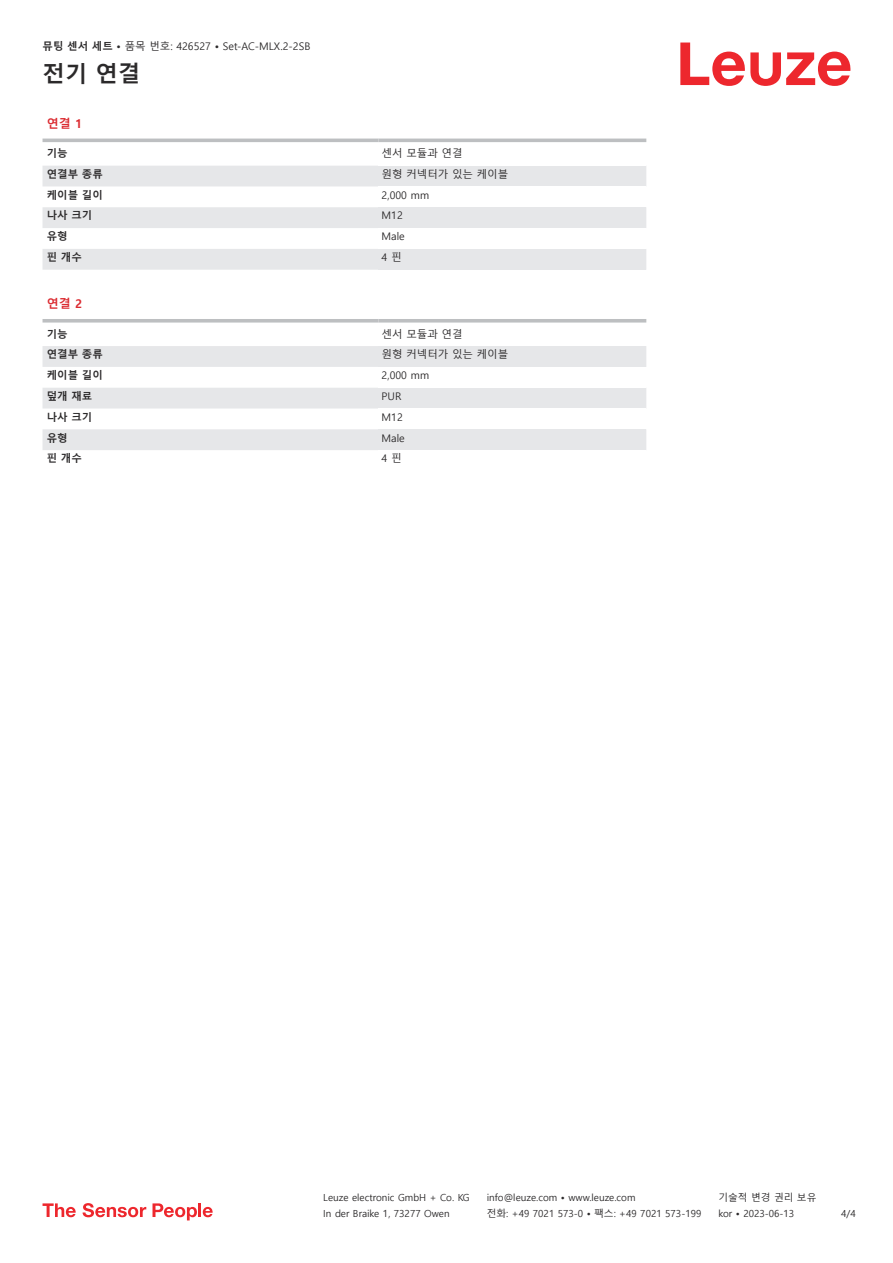
<style>
.page{position:relative;width:893px;height:1263px;background:#fff}
.page>*{position:absolute;margin:0;border:0;box-sizing:border-box;transform-origin:0 0}
.t1{font:700 22.5px "Malgun Gothic";color:#2b292a}
.t2{font:700 12px "Malgun Gothic";color:#db2a30}
.t3{font:10.5px "Malgun Gothic";color:#2b292a}
.t4{font:700 10.5px "Malgun Gothic";color:#2b292a}
.t5{font:9.75px "Malgun Gothic";color:#2b292a}
.s1{font-weight:700}
</style>
<div class="page">
<svg style="left:680px;top:43px;width:170px;height:43px"></svg>
<svg style="left:43px;top:138px;width:603px;height:1px"></svg>
<svg style="left:43px;top:166px;width:335px;height:104px;fill:#e6e7e9"></svg>
<hr style="left:43px;top:139px;width:335px;height:3px;background:#bdbfc1">
<hr style="left:378px;top:139px;width:268px;height:3px;background:#bdbfc1">
<div style="left:378px;top:166px;width:268px;height:20px;background:#e6e7e9"></div>
<div style="left:378px;top:207px;width:268px;height:21px;background:#e6e7e9"></div>
<div style="left:378px;top:249px;width:268px;height:21px;background:#e6e7e9"></div>
<svg style="left:43px;top:346px;width:335px;height:104px;fill:#e6e7e9"></svg>
<svg style="left:43px;top:319px;width:335px;height:4px"></svg>
<svg style="left:378px;top:319px;width:268px;height:4px"></svg>
<div style="left:378px;top:346px;width:268px;height:21px;background:#e6e7e9"></div>
<div style="left:378px;top:388px;width:268px;height:20px;background:#e6e7e9"></div>
<div style="left:378px;top:429px;width:268px;height:21px;background:#e6e7e9"></div>
<svg style="left:43px;top:1203px;width:33px;height:14px"></svg>
<svg style="left:83px;top:1203px;width:63px;height:14px"></svg>
<svg style="left:153px;top:1203px;width:44px;height:17px"></svg>
<hr style="left:198px;top:1203px;width:3px;height:14px;background:#ed272d">
<svg style="left:203px;top:1207px;width:10px;height:10px"></svg>
<p class="t3" style="left:43px;top:41px;width:269px"><span class="s1">뮤팅 센서 세트 •</span> 품목 번호: 426527 <span class="s1">•</span> Set-AC-MLX.2-2SB</p>
<h1 class="t1" style="left:43px;top:61px;width:99px">전기 연결</h1>
<p class="t2" style="left:47px;top:116px;width:37px">연결 1</p>
<p class="t4" style="left:47px;top:147px;width:22px">기능</p>
<p class="t3" style="left:382px;top:147px;width:82px">센서 모듈과 연결</p>
<p class="t4" style="left:47px;top:168px;width:58px">연결부 종류</p>
<p class="t3" style="left:382px;top:168px;width:128px">원형 커넥터가 있는 케이블</p>
<p class="t4" style="left:47px;top:189px;width:58px">케이블 길이</p>
<p class="t3" style="left:382px;top:189px;width:49px">2,000 mm</p>
<p class="t4" style="left:47px;top:209px;width:47px">나사 크기</p>
<p class="t3" style="left:382px;top:210px;width:23px">M12</p>
<p class="t4" style="left:47px;top:230px;width:22px">유형</p>
<p class="t3" style="left:382px;top:231px;width:25px">Male</p>
<p class="t4" style="left:47px;top:251px;width:37px">핀 개수</p>
<p class="t3" style="left:382px;top:251px;width:21px">4 핀</p>
<p class="t2" style="left:47px;top:297px;width:37px">연결 2</p>
<p class="t4" style="left:47px;top:327px;width:22px">기능</p>
<p class="t3" style="left:382px;top:328px;width:82px">센서 모듈과 연결</p>
<p class="t4" style="left:47px;top:348px;width:58px">연결부 종류</p>
<p class="t3" style="left:382px;top:348px;width:128px">원형 커넥터가 있는 케이블</p>
<p class="t4" style="left:47px;top:369px;width:58px">케이블 길이</p>
<p class="t3" style="left:382px;top:369px;width:49px">2,000 mm</p>
<p class="t4" style="left:47px;top:390px;width:47px">덮개 재료</p>
<p class="t3" style="left:382px;top:390px;width:21px">PUR</p>
<p class="t4" style="left:47px;top:411px;width:47px">나사 크기</p>
<p class="t3" style="left:382px;top:411px;width:23px">M12</p>
<p class="t4" style="left:47px;top:431px;width:22px">유형</p>
<p class="t3" style="left:382px;top:432px;width:25px">Male</p>
<p class="t4" style="left:47px;top:452px;width:37px">핀 개수</p>
<p class="t3" style="left:382px;top:453px;width:21px">4 핀</p>
<p class="t5" style="left:323px;top:1192px;width:148px">Leuze electronic GmbH + Co. KG</p>
<p class="t5" style="left:487px;top:1192px;width:150px">info@leuze.com • www.leuze.com</p>
<p class="t5" style="left:718px;top:1192px;width:100px">기술적 변경 권리 보유</p>
<p class="t5" style="left:323px;top:1208px;width:128px">In der Braike 1, 73277 Owen</p>
<p class="t5" style="left:487px;top:1208px;width:216px">전화: +49 7021 573-0 • 팩스: +49 7021 573-199</p>
<p class="t5" style="left:718px;top:1208px;width:77px">kor • 2023-06-13</p>
<p class="t5" style="left:841px;top:1208px;width:16px">4/4</p>
</div>
